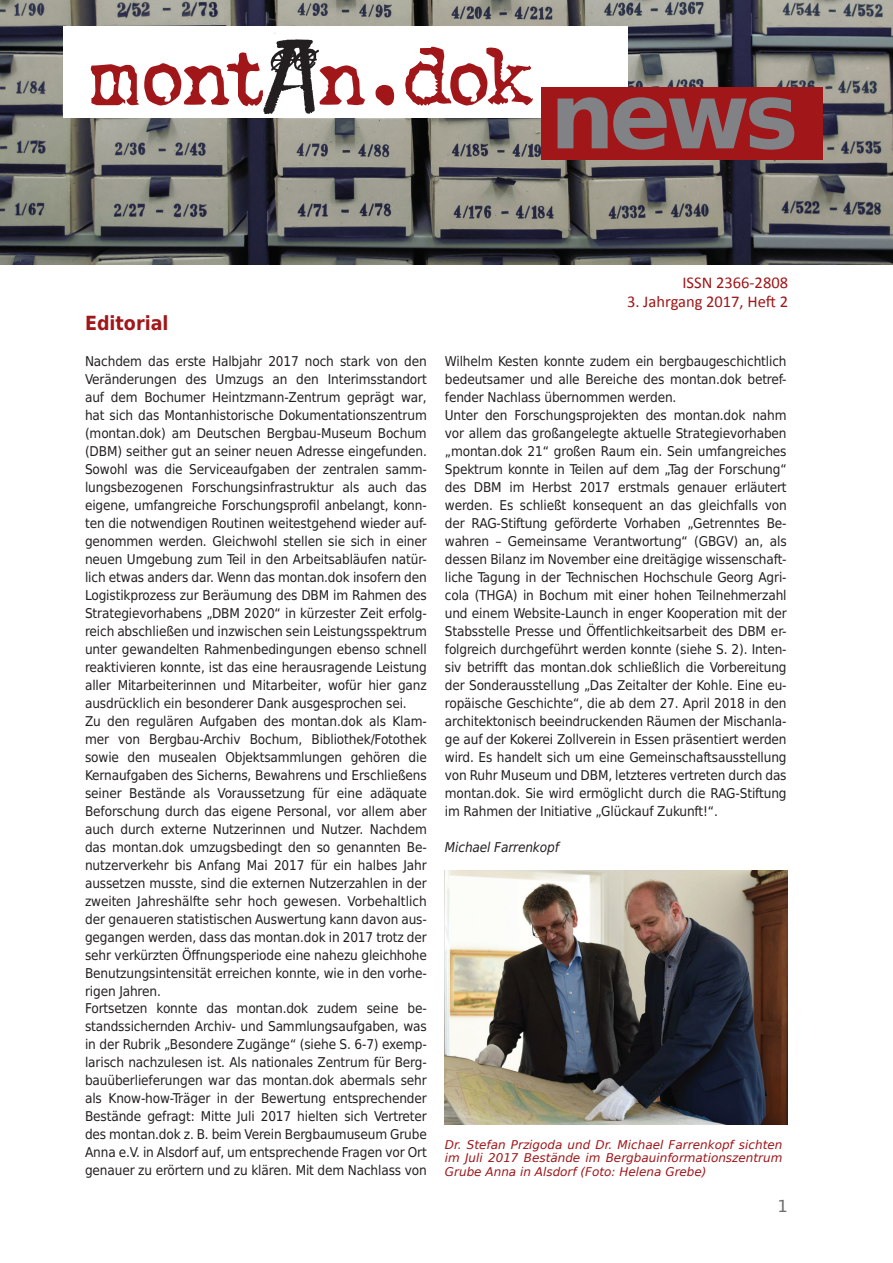
<style>
.page{position:relative;width:893px;height:1263px;background:#fff}
.page>*{position:absolute;margin:0;border:0;box-sizing:border-box;transform-origin:0 0}
.t1{font:700 91.2px "DejaVu Sans";color:#808285}
.t2{font:700 19.5px "DejaVu Sans Condensed";color:#a01619}
.t3{font:16.5px "Calibri";color:#a01619}
.t4{font:16.5px "DejaVu Sans";color:#6c6d70}
.t5{font:13.5px/18px "DejaVu Sans Condensed";letter-spacing:-.01em;color:#231f20}
.t6{font:italic 13.5px "DejaVu Sans Condensed";letter-spacing:-.01em;color:#231f20}
.t7{font:italic 12px/13.8px "DejaVu Sans";color:#a01619;text-align:justify}
</style>
<div class="page">
<img style="left:0;top:0;width:893px;height:264px">
<div style="left:63px;top:26px;width:565px;height:92px;background:#fff"></div>
<img style="left:262px;top:32px;width:66px;height:102px">
<svg style="left:91px;top:47px;width:442px;height:59px"></svg>
<div style="left:542px;top:87px;width:281px;height:73px;background:#a01619"></div>
<img style="left:445px;top:871px;width:342px;height:254px">
<h1 class="t1" style="left:550px;top:41px;width:250px">news</h1>
<h2 class="t2" style="left:85px;top:307px;width:85px">Editorial</h2>
<p class="t5" style="left:85px;top:351px;width:343px">Nachdem das erste Halbjahr 2017 noch stark von den Veränderungen des Umzugs an den Interimsstandort auf dem Bochumer Heintzmann-Zentrum geprägt war, hat sich das Montanhistorische Dokumentationszentrum (montan.dok) am Deutschen Bergbau-Museum Bochum (DBM) seither gut an seiner neuen Adresse eingefunden.<br>Sowohl was die Serviceaufgaben der zentralen samm&shy;lungsbezogenen Forschungsinfrastruktur als auch das eigene, umfangreiche Forschungsprofil anbelangt, konn&shy;ten die notwendigen Routinen weitestgehend wieder auf&shy;genommen werden. Gleichwohl stellen sie sich in einer neuen Umgebung zum Teil in den Arbeitsabläufen natür&shy;lich etwas anders dar. Wenn das montan.dok insofern den Logistikprozess zur Beräumung des DBM im Rahmen des Strategievorhabens „DBM 2020“ in kürzester Zeit erfolg&shy;reich abschließen und inzwischen sein Leistungsspektrum unter gewandelten Rahmenbedingungen ebenso schnell reaktivieren konnte, ist das eine herausragende Leistung aller Mitarbeiterinnen und Mitarbeiter, wofür hier ganz ausdrücklich ein besonderer Dank ausgesprochen sei.<br>Zu den regulären Aufgaben des montan.dok als Klam&shy;mer von Bergbau-Archiv Bochum, Bibliothek/Fotothek sowie den musealen Objektsammlungen gehören die Kernaufgaben des Sicherns, Bewahrens und Erschließens seiner Bestände als Voraussetzung für eine adäquate Beforschung durch das eigene Personal, vor allem aber auch durch externe Nutzerinnen und Nutzer. Nachdem das montan.dok umzugsbedingt den so genannten Be&shy;nutzerverkehr bis Anfang Mai 2017 für ein halbes Jahr aussetzen musste, sind die externen Nutzerzahlen in der zweiten Jahreshälfte sehr hoch gewesen. Vorbehaltlich der genaueren statistischen Auswertung kann davon aus&shy;gegangen werden, dass das montan.dok in 2017 trotz der sehr verkürzten Öffnungsperiode eine nahezu gleichhohe Benutzungsintensität erreichen konnte, wie in den vorhe&shy;rigen Jahren.<br>Fortsetzen konnte das montan.dok zudem seine be&shy;standssichernden Archiv- und Sammlungsaufgaben, was in der Rubrik „Besondere Zugänge“ (siehe S. 6-7) exemp&shy;larisch nachzulesen ist. Als nationales Zentrum für Berg&shy;bauüberlieferungen war das montan.dok abermals sehr als Know-how-Träger in der Bewertung entsprechender Bestände gefragt: Mitte Juli 2017 hielten sich Vertreter des montan.dok z. B. beim Verein Bergbaumuseum Grube Anna e.V. in Alsdorf auf, um entsprechende Fragen vor Ort genauer zu erörtern und zu klären. Mit dem Nachlass von</p>
<p class="t3" style="left:682px;top:272px;width:107px">ISSN 2366-2808</p>
<p class="t3" style="left:627px;top:291px;width:163px">3. Jahrgang 2017, Heft 2</p>
<p class="t5" style="left:445px;top:351px;width:343px">Wilhelm Kesten konnte zudem ein bergbaugeschichtlich bedeutsamer und alle Bereiche des montan.dok betref&shy;fender Nachlass übernommen werden.<br>Unter den Forschungsprojekten des montan.dok nahm vor allem das großangelegte aktuelle Strategievorhaben „montan.dok 21“ großen Raum ein. Sein umfangreiches Spektrum konnte in Teilen auf dem „Tag der Forschung“ des DBM im Herbst 2017 erstmals genauer erläutert werden. Es schließt konsequent an das gleichfalls von der RAG-Stiftung geförderte Vorhaben „Getrenntes Be&shy;wahren – Gemeinsame Verantwortung“ (GBGV) an, als dessen Bilanz im November eine dreitägige wissenschaft&shy;liche Tagung in der Technischen Hochschule Georg Agri&shy;cola (THGA) in Bochum mit einer hohen Teilnehmerzahl und einem Website-Launch in enger Kooperation mit der Stabsstelle Presse und Öffentlichkeitsarbeit des DBM er&shy;folgreich durchgeführt werden konnte (siehe S. 2). Inten&shy;siv betrifft das montan.dok schließlich die Vorbereitung der Sonderausstellung „Das Zeitalter der Kohle. Eine eu&shy;ropäische Geschichte“, die ab dem 27. April 2018 in den architektonisch beeindruckenden Räumen der Mischanla&shy;ge auf der Kokerei Zollverein in Essen präsentiert werden wird. Es handelt sich um eine Gemeinschaftsausstellung von Ruhr Museum und DBM, letzteres vertreten durch das montan.dok. Sie wird ermöglicht durch die RAG-Stiftung im Rahmen der Initiative „Glückauf Zukunft!“.</p>
<p class="t6" style="left:445px;top:837px;width:116px">Michael Farrenkopf</p>
<p class="t7" style="left:445px;top:1137px;width:339px">Dr. Stefan Przigoda und Dr. Michael Farrenkopf sichten im Juli 2017 Bestände im Bergbauinformationszentrum Grube Anna in Alsdorf (Foto: Helena Grebe)</p>
<p class="t4" style="left:778px;top:1191px;width:12px">1</p>
</div>
